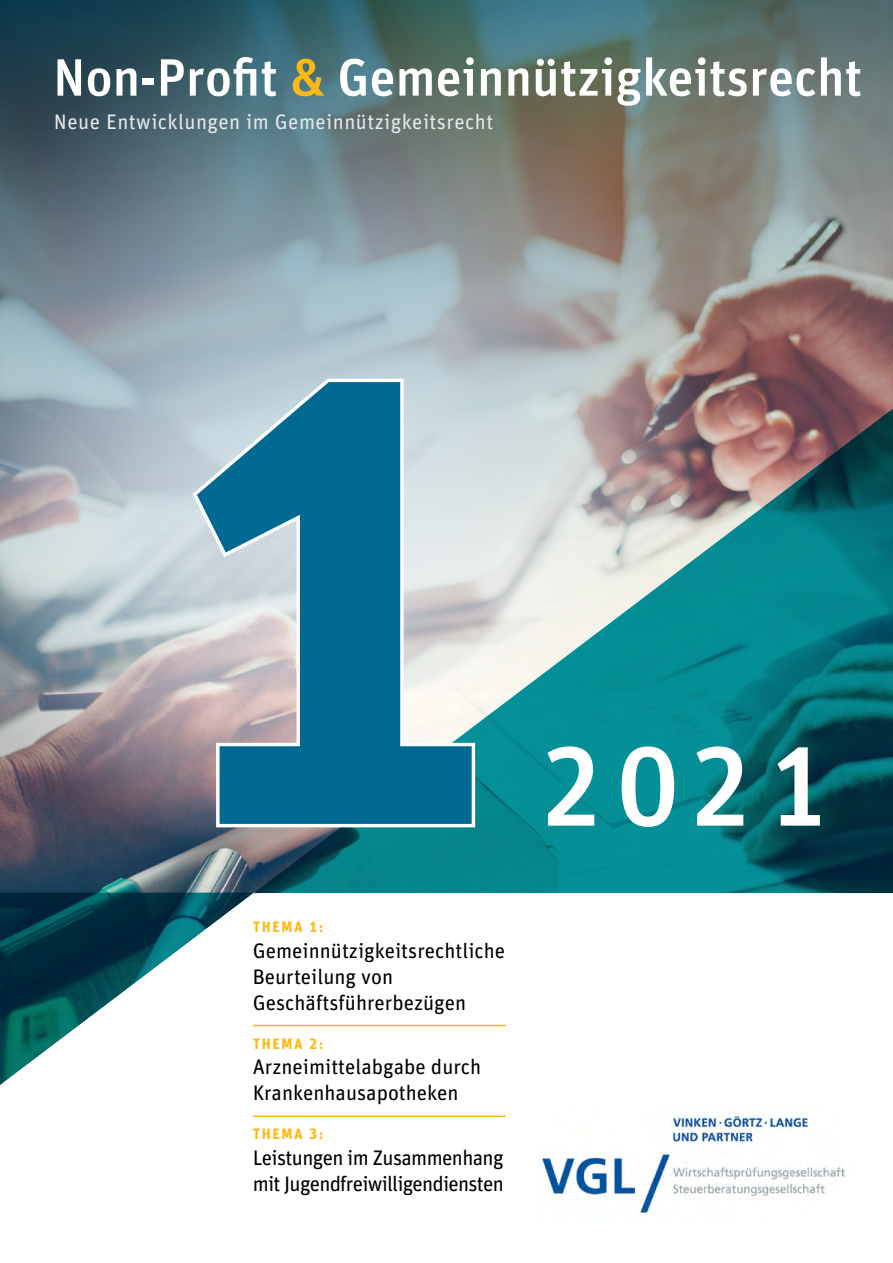
<style>
.page{position:relative;width:893px;height:1263px;background:#fff}
.page>*{position:absolute;margin:0;border:0;box-sizing:border-box;transform-origin:0 0}
.t1{font:700 687px "Unit Pro";color:#006992}
.t2{font:500 112.5px "Unit Pro";color:#fff}
.t3{font:500 52.5px "Unit Pro";color:#fff}
.t4{font:21px/25.8px "Unit Pro";color:#000}
.t5{font:21px/25.8px "Unit Pro";letter-spacing:-.035em;color:#000}
.t6{font:21px "Unit Pro";letter-spacing:.02em;color:#e6e7e8}
.t7{font:700 15px "Unit Pro";letter-spacing:.1em;color:#fdb913}
.s1{color:#fdb913}
</style>
<div class="page">
<img style="left:0;top:856px;width:893px;height:171px">
<svg style="left:0;top:692px;width:254px;height:164px;background:#766e7a"></svg>
<svg style="left:254px;top:692px;width:639px;height:201px;background:#08767e"></svg>
<img style="left:0;top:0;width:893px;height:692px">
<svg style="left:0;top:892px;width:254px;height:193px"></svg>
<hr style="left:253px;top:1025px;width:253px;height:1px;background:#fdb913">
<hr style="left:253px;top:1115px;width:253px;height:2px;background:#fdb913">
<svg style="left:188px;top:375px;width:291px;height:456px"></svg>
<img style="left:539px;top:1113px;width:306px;height:101px">
<h3 class="t3" style="left:53px;top:44px;width:811px">Non-Profit <span class="s1">&amp;</span> Gemeinnützigkeitsrecht</h3>
<p class="t6" style="left:54px;top:108px;width:441px">Neue Entwicklungen im Gemeinnützigkeitsrecht</p>
<h1 class="t1" style="left:170px;top:137px;width:330px">1</h1>
<p class="t7" style="left:253px;top:917px;width:72px">THEMA 1:</p>
<p class="t4" style="left:253px;top:937px;width:254px">Gemeinnützigkeitsrechtliche<br>Beurteilung von<br>Geschäftsführerbezügen</p>
<p class="t7" style="left:253px;top:1033px;width:72px">THEMA 2:</p>
<p class="t4" style="left:253px;top:1054px;width:230px">Arzneimittelabgabe durch<br>Krankenhausapotheken</p>
<p class="t7" style="left:253px;top:1124px;width:72px">THEMA 3:</p>
<p class="t5" style="left:253px;top:1145px;width:252px">Leistungen im Zusammenhang mit Jugendfreiwilligendiensten</p>
<h2 class="t2" style="left:540px;top:714px;width:291px">2021</h2>
</div>
